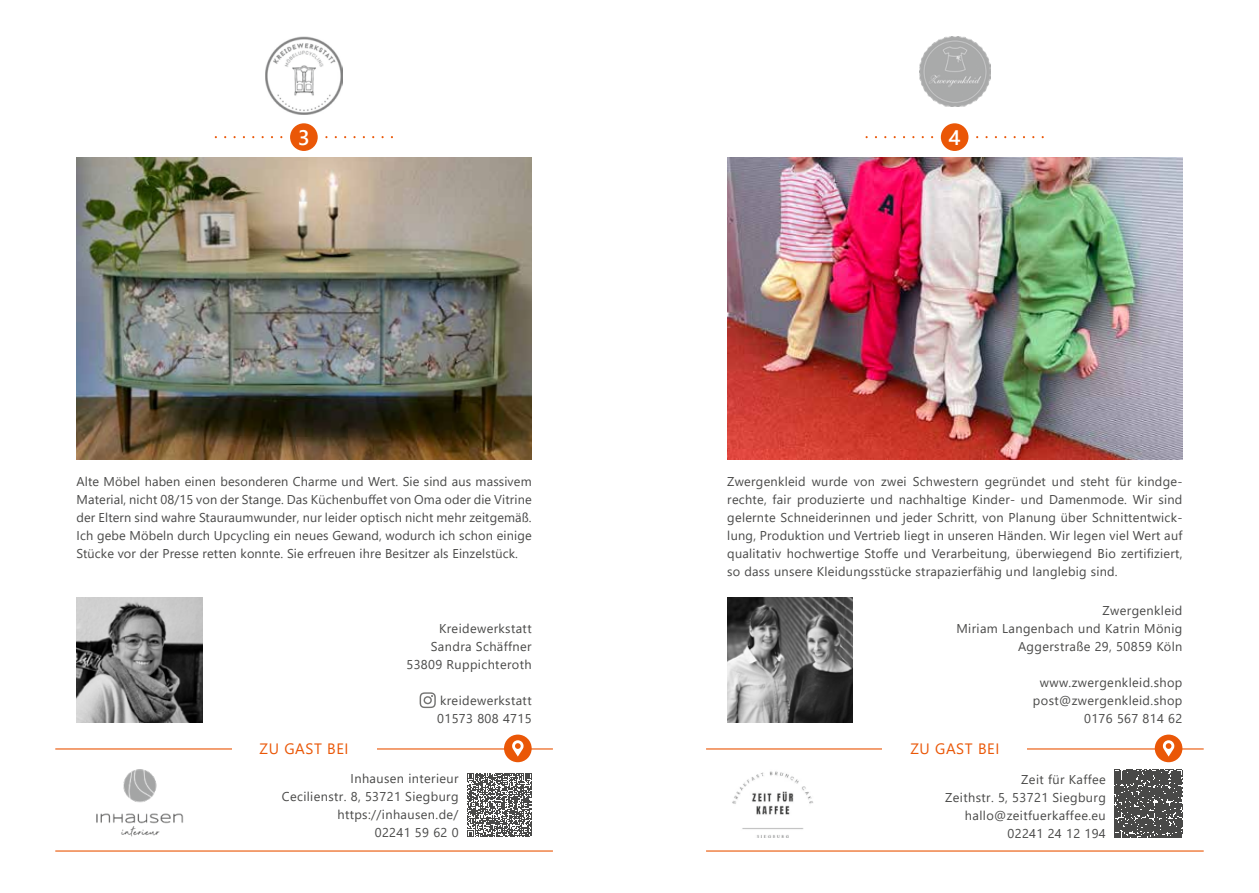
<style>
.page{position:relative;width:1259px;height:893px;background:#fff}
.page>*{position:absolute;margin:0;border:0;box-sizing:border-box;transform-origin:0 0}
.t1{font:600 21px "Segoe UI";color:#fff}
.t2{font:15px "Segoe UI";letter-spacing:.04em;color:#ea5707}
.t3{font:12.75px/18px "Segoe UI";letter-spacing:.03em;color:#494948;text-align:right}
</style>
<div class="page">
<hr style="left:706px;top:850px;width:497px;height:2px;background:#ea5707">
<img style="left:727px;top:157px;width:455px;height:302px">
<img style="left:727px;top:597px;width:126px;height:126px">
<div style="left:941px;top:123px;width:27px;height:28px;background:#ea5707;border-radius:50%"></div>
<hr style="left:706px;top:748px;width:497px;height:1px;background:#ea5707">
<div style="left:882px;top:731px;width:145px;height:34px;background:#fff"></div>
<img style="left:732px;top:771px;width:81px;height:66px">
<svg style="left:1114px;top:770px;width:68px;height:68px;background:#5c5c5b"></svg>
<div style="left:1154px;top:735px;width:28px;height:27px;background:#ea5707;border-radius:50%"></div>
<svg style="left:1163px;top:740px;width:11px;height:17px"></svg>
<img style="left:919px;top:36px;width:71px;height:70px">
<svg style="left:419px;top:692px;width:17px;height:16px"></svg>
<div style="left:290px;top:123px;width:28px;height:28px;background:#ea5707;border-radius:50%"></div>
<hr style="left:55px;top:850px;width:498px;height:2px;background:#ea5707">
<img style="left:77px;top:597px;width:125px;height:126px">
<hr style="left:55px;top:748px;width:498px;height:1px;background:#ea5707">
<div style="left:232px;top:731px;width:144px;height:34px;background:#fff"></div>
<div style="left:504px;top:735px;width:27px;height:27px;background:#ea5707;border-radius:50%"></div>
<svg style="left:512px;top:740px;width:11px;height:17px"></svg>
<img style="left:266px;top:37px;width:77px;height:78px">
<img style="left:96px;top:769px;width:88px;height:68px">
<svg style="left:467px;top:773px;width:65px;height:64px"></svg>
<img style="left:77px;top:157px;width:454px;height:302px">
<h1 class="t1" style="left:298px;top:118px;width:13px">3</h1>
<p class="t3" style="left:77px;top:471px;width:457px;text-align:justify">Alte Möbel haben einen besonderen Charme und Wert. Sie sind aus massivem Material, nicht 08/15 von der Stange. Das Küchenbuffet von Oma oder die Vitrine der Eltern sind wahre Stauraumwunder, nur leider optisch nicht mehr zeitgemäß.<br>Ich gebe Möbeln durch Upcycling ein neues Gewand, wodurch ich schon einige Stücke vor der Presse retten konnte. Sie erfreuen ihre Besitzer als Einzelstück.</p>
<p class="t3" style="left:406px;top:618px;width:127px">Kreidewerkstatt<br>Sandra Schäffner<br>53809 Ruppichteroth</p>
<p class="t3" style="left:437px;top:690px;width:96px;text-align:left">kreidewerkstatt<br>01573 808 4715</p>
<p class="t2" style="left:259px;top:734px;width:91px">ZU GAST BEI</p>
<p class="t3" style="left:282px;top:768px;width:178px">Inhausen interieur<br>Cecilienstr. 8, 53721 Siegburg https://inhausen.de/<br>02241 59 62 0</p>
<h1 class="t1" style="left:948px;top:118px;width:14px">4</h1>
<p class="t3" style="left:727px;top:471px;width:457px;text-align:justify">Zwergenkleid wurde von zwei Schwestern gegründet und steht für kindge&shy;rechte, fair produzierte und nachhaltige Kinder- und Damenmode. Wir sind gelernte Schneiderinnen und jeder Schritt, von Planung über Schnittentwick&shy;lung, Produktion und Vertrieb liegt in unseren Händen. Wir legen viel Wert auf qualitativ hochwertige Stoffe und Verarbeitung, überwiegend Bio zertifiziert, so dass unsere Kleidungsstücke strapazierfähig und langlebig sind.</p>
<p class="t3" style="left:956px;top:600px;width:227px">Zwergenkleid<br>Miriam Langenbach und Katrin Mönig<br>Aggerstraße 29, 50859 Köln</p>
<p class="t3" style="left:1033px;top:672px;width:151px">www.zwergenkleid.shop post@zwergenkleid.shop<br>0176 567 814 62</p>
<p class="t2" style="left:910px;top:734px;width:91px">ZU GAST BEI</p>
<p class="t3" style="left:945px;top:769px;width:162px">Zeit für Kaffee<br>Zeithstr. 5, 53721 Siegburg hallo@zeitfuerkaffee.eu<br>02241 24 12 194</p>
</div>
